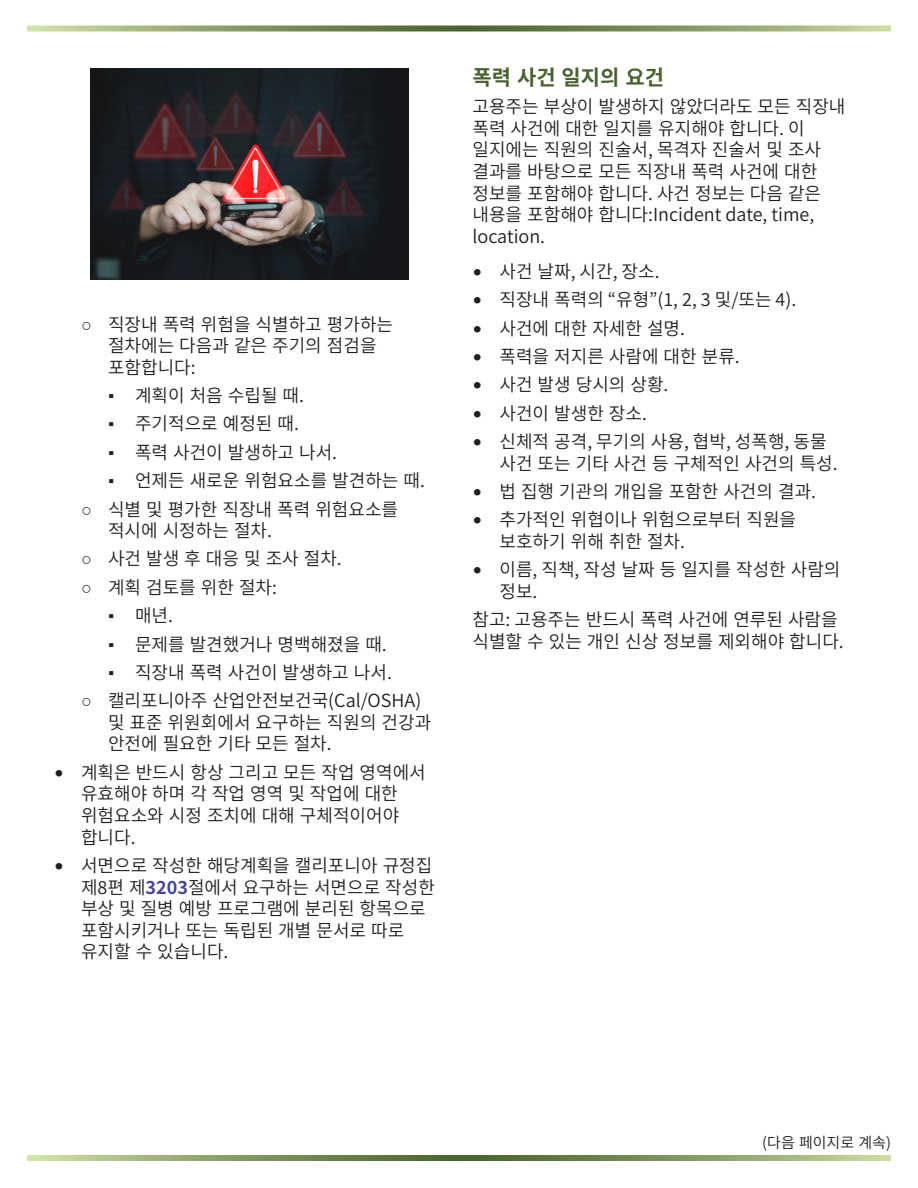
<style>
.page{position:relative;width:918px;height:1188px;background:#fff}
.page>*{position:absolute;margin:0;border:0;box-sizing:border-box;transform-origin:0 0}
.Header__top___H2{font:700 21px "Source Han Sans KR";color:#48632f}
.Body{font:18px/21.6px "Source Han Sans KR";color:#231f20}
.Body-2{font:15px "Source Han Sans KR";color:#231f20}
.s1{font-family:"Century Gothic"}
.s2{font-family:"Verdana"}
.s3{font-weight:700;color:#44479a}
</style>
<div class="page">
<svg style="left:27px;top:1155px;width:864px;height:6px;background:#859b63"></svg>
<svg style="left:27px;top:25px;width:864px;height:6px;background:#8fa370"></svg>
<img style="left:91px;top:68px;width:318px;height:212px">
<p class="Body" style="left:108px;top:314px;width:287px;text-indent:-27px"><span class="s1">○</span> 직장내 폭력 위험을 식별하고 평가하는 절차에는 다음과 같은 주기의 점검을 포함합니다:</p>
<p class="Body" style="left:108px;top:385px;width:198px"><span class="s2">▪</span> 계획이 처음 수립될 때.</p>
<p class="Body" style="left:108px;top:413px;width:192px"><span class="s2">▪</span> 주기적으로 예정된 때.</p>
<p class="Body" style="left:108px;top:442px;width:231px"><span class="s2">▪</span> 폭력 사건이 발생하고 나서.</p>
<p class="Body" style="left:108px;top:470px;width:318px"><span class="s2">▪</span> 언제든 새로운 위험요소를 발견하는 때.</p>
<p class="Body" style="left:108px;top:499px;width:292px;text-indent:-27px"><span class="s1">○</span> 식별 및 평가한 직장내 폭력 위험요소를 적시에 시정하는 절차.</p>
<p class="Body" style="left:81px;top:548px;width:262px"><span class="s1">○</span> 사건 발생 후 대응 및 조사 절차.</p>
<p class="Body" style="left:81px;top:577px;width:198px"><span class="s1">○</span> 계획 검토를 위한 절차:</p>
<p class="Body" style="left:108px;top:605px;width:66px"><span class="s2">▪</span> 매년.</p>
<p class="Body" style="left:108px;top:634px;width:280px"><span class="s2">▪</span> 문제를 발견했거나 명백해졌을 때.</p>
<p class="Body" style="left:108px;top:662px;width:285px"><span class="s2">▪</span> 직장내 폭력 사건이 발생하고 나서.</p>
<p class="Body" style="left:108px;top:690px;width:325px;text-indent:-27px"><span class="s1">○</span> 캘리포니아주 산업안전보건국(Cal/OSHA) 및 표준 위원회에서 요구하는 직원의 건강과 안전에 필요한 기타 모든 절차.</p>
<p class="Body" style="left:81px;top:762px;width:346px;text-indent:-27px"><span class="s2">•</span> 계획은 반드시 항상 그리고 모든 작업 영역에서 유효해야 하며 각 작업 영역 및 작업에 대한 위험요소와 시정 조치에 대해 구체적이어야 합니다.</p>
<p class="Body" style="left:81px;top:855px;width:355px;text-indent:-27px"><span class="s2">•</span> 서면으로 작성한 해당계획을 캘리포니아 규정집 제8편 제<span class="s3">3203</span>절에서 요구하는 서면으로 작성한 부상 및 질병 예방 프로그램에 분리된 항목으로 포함시키거나 또는 독립된 개별 문서로 따로 유지할 수 있습니다.</p>
<h2 class="Header__top___H2" style="left:472px;top:65px;width:193px">폭력 사건 일지의 요건</h2>
<p class="Body" style="left:472px;top:96px;width:374px">고용주는 부상이 발생하지 않았더라도 모든 직장내 폭력 사건에 대한 일지를 유지해야 합니다. 이 일지에는 직원의 진술서, 목격자 진술서 및 조사 결과를 바탕으로 모든 직장내 폭력 사건에 대한 정보를 포함해야 합니다. 사건 정보는 다음 같은 내용을 포함해야 합니다:Incident date, time, location.</p>
<p class="Body" style="left:472px;top:261px;width:189px"><span class="s2">•</span> 사건 날짜, 시간, 장소.</p>
<p class="Body" style="left:472px;top:289px;width:325px"><span class="s2">•</span> 직장내 폭력의 “유형”(1, 2, 3 및/또는 4).</p>
<p class="Body" style="left:472px;top:318px;width:214px"><span class="s2">•</span> 사건에 대한 자세한 설명.</p>
<p class="Body" style="left:472px;top:346px;width:269px"><span class="s2">•</span> 폭력을 저지른 사람에 대한 분류.</p>
<p class="Body" style="left:472px;top:374px;width:198px"><span class="s2">•</span> 사건 발생 당시의 상황.</p>
<p class="Body" style="left:472px;top:403px;width:176px"><span class="s2">•</span> 사건이 발생한 장소.</p>
<p class="Body" style="left:500px;top:431px;width:340px;text-indent:-27px"><span class="s2">•</span> 신체적 공격, 무기의 사용, 협박, 성폭행, 동물 사건 또는 기타 사건 등 구체적인 사건의 특성.</p>
<p class="Body" style="left:472px;top:481px;width:345px"><span class="s2">•</span> 법 집행 기관의 개입을 포함한 사건의 결과.</p>
<p class="Body" style="left:500px;top:509px;width:298px;text-indent:-27px"><span class="s2">•</span> 추가적인 위협이나 위험으로부터 직원을 보호하기 위해 취한 절차.</p>
<p class="Body" style="left:500px;top:559px;width:343px;text-indent:-27px"><span class="s2">•</span> 이름, 직책, 작성 날짜 등 일지를 작성한 사람의 정보.</p>
<p class="Body" style="left:472px;top:609px;width:373px">참고: 고용주는 반드시 폭력 사건에 연루된 사람을 식별할 수 있는 개인 신상 정보를 제외해야 합니다.</p>
<p class="Body-2" style="left:762px;top:1134px;width:130px">(다음 페이지로 계속)</p>
</div>
